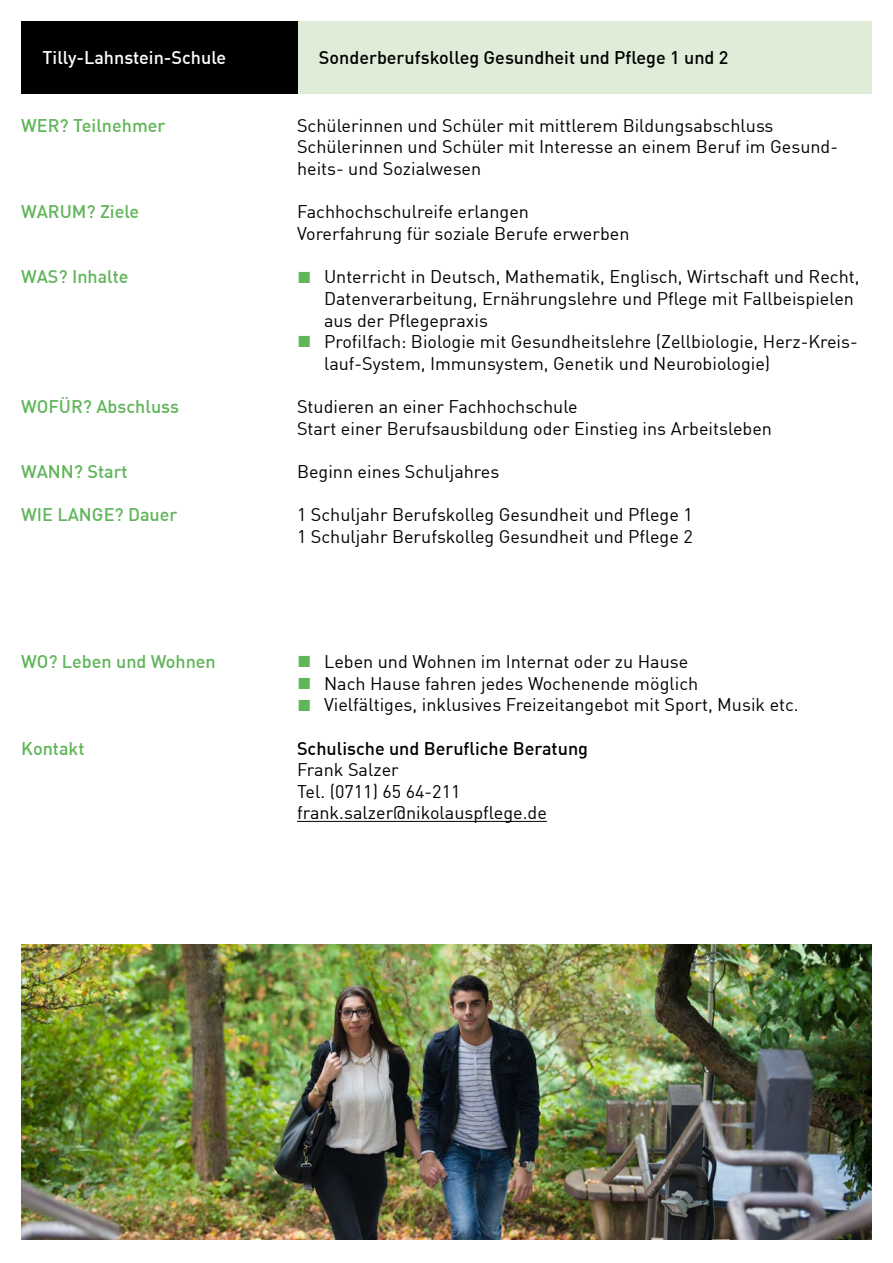
<style>
.page{position:relative;width:893px;height:1263px;background:#fff}
.page>*{position:absolute;margin:0;border:0;box-sizing:border-box;transform-origin:0 0}
.P_Copy{font:18px/21.6px "DIN";color:#000}
.P_Copy-2{font:500 18px "DIN";color:#60b559}
.P_Copy-3{font:500 18px "DIN";color:#000}
.t1{font:500 18px "DIN";color:#fff}
.s1{font-family:"Arial";font-size:24px;color:#60b559}
</style>
<div class="page">
<div style="left:298px;top:21px;width:574px;height:73px;background:#dfedd8"></div>
<div style="left:21px;top:21px;width:277px;height:73px;background:#000"></div>
<hr style="left:297px;top:821px;width:250px;height:1px;background:#000">
<img style="left:21px;top:944px;width:851px;height:295px">
<p class="t1" style="left:43px;top:46px;width:185px">Tilly-Lahnstein-Schule</p>
<p class="P_Copy-3" style="left:319px;top:46px;width:411px">Sonderberufskolleg Gesundheit und Pflege 1 und 2</p>
<p class="P_Copy-2" style="left:21px;top:114px;width:146px">WER? Teilnehmer</p>
<p class="P_Copy" style="left:297px;top:114px;width:478px">Schülerinnen und Schüler mit mittlerem Bildungsabschluss</p>
<p class="P_Copy" style="left:297px;top:136px;width:543px">Schülerinnen und Schüler mit Interesse an einem Beruf im Gesund&shy;heits- und Sozialwesen</p>
<p class="P_Copy-2" style="left:21px;top:200px;width:120px">WARUM? Ziele</p>
<p class="P_Copy" style="left:297px;top:201px;width:233px">Fachhochschulreife erlangen</p>
<p class="P_Copy" style="left:297px;top:222px;width:334px">Vorerfahrung für soziale Berufe erwerben</p>
<p class="P_Copy-2" style="left:21px;top:265px;width:109px">WAS? Inhalte</p>
<p class="P_Copy" style="left:324px;top:266px;width:537px;text-indent:-27px"><span class="s1">■</span> Unterricht in Deutsch, Mathematik, Englisch, Wirtschaft und Recht,<br>Datenverarbeitung, Ernährungslehre und Pflege mit Fallbeispielen aus der Pflegepraxis</p>
<p class="P_Copy" style="left:324px;top:330px;width:535px;text-indent:-27px"><span class="s1">■</span> Profilfach: Biologie mit Gesundheitslehre (Zellbiologie, Herz-Kreis&shy;lauf-System, Immunsystem, Genetik und Neurobiologie)</p>
<p class="P_Copy-2" style="left:21px;top:395px;width:159px">WOFÜR? Abschluss</p>
<p class="P_Copy" style="left:297px;top:395px;width:282px">Studieren an einer Fachhochschule</p>
<p class="P_Copy" style="left:297px;top:417px;width:476px">Start einer Berufsausbildung oder Einstieg ins Arbeitsleben</p>
<p class="P_Copy-2" style="left:21px;top:460px;width:108px">WANN? Start</p>
<p class="P_Copy" style="left:297px;top:460px;width:204px">Beginn eines Schuljahres</p>
<p class="P_Copy-2" style="left:21px;top:503px;width:158px">WIE LANGE? Dauer</p>
<p class="P_Copy" style="left:297px;top:504px;width:397px">1 Schuljahr Berufskolleg Gesundheit und Pflege 1</p>
<p class="P_Copy" style="left:297px;top:525px;width:397px">1 Schuljahr Berufskolleg Gesundheit und Pflege 2</p>
<p class="P_Copy-2" style="left:21px;top:650px;width:196px">WO? Leben und Wohnen</p>
<p class="P_Copy" style="left:297px;top:650px;width:393px"><span class="s1">■</span> Leben und Wohnen im Internat oder zu Hause</p>
<p class="P_Copy" style="left:297px;top:672px;width:403px"><span class="s1">■</span> Nach Hause fahren jedes Wochenende möglich</p>
<p class="P_Copy" style="left:297px;top:694px;width:503px"><span class="s1">■</span> Vielfältiges, inklusives Freizeitangebot mit Sport, Musik etc.</p>
<p class="P_Copy-2" style="left:21px;top:737px;width:65px">Kontakt</p>
<p class="P_Copy-3" style="left:297px;top:737px;width:293px">Schulische und Berufliche Beratung</p>
<p class="P_Copy" style="left:297px;top:758px;width:103px">Frank Salzer</p>
<p class="P_Copy" style="left:297px;top:780px;width:165px">Tel. (0711) 65 64-211</p>
<p class="P_Copy" style="left:297px;top:802px;width:251px">frank.salzer@nikolauspflege.de</p>
</div>
